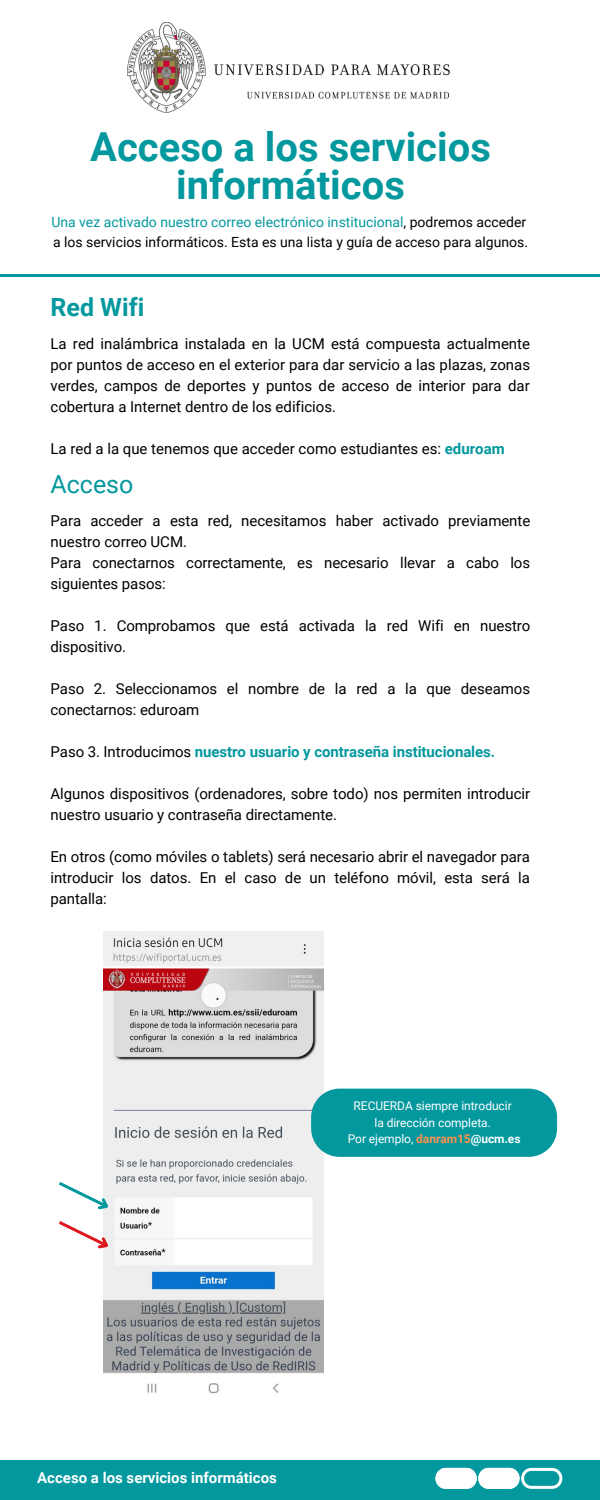
<style>
.page{position:relative;width:600px;height:1500px;background:#fff}
.page>*{position:absolute;margin:0;border:0;box-sizing:border-box;transform-origin:0 0}
.t1{font:700 40px/38.2px "Roboto";color:#03989e;text-align:center}
.t2{font:700 25px "Roboto";color:#03989e}
.t3{font:25px "Roboto";color:#03989e}
.t4{font:15px/21px "Roboto";letter-spacing:-.005em;color:#000}
.t5{font:700 15px "Roboto";letter-spacing:-.005em;color:#03989e}
.t6{font:700 15px "Roboto";color:#fff}
.t7{font:14px/19.5px "Roboto";color:#000}
.t8{font:12px/16.5px "Roboto";letter-spacing:-.005em;color:#fff;text-align:center}
.s1{color:#03989e}
.s2{font-weight:700;color:#03989e}
.s3{font-weight:400;color:#000}
.s4{font-weight:700;color:#ff914d}
.s5{font-weight:700}
</style>
<div class="page">
<div style="left:0;top:1460px;width:600px;height:40px;background:#03989e"></div>
<hr style="left:0;top:274px;width:600px;height:3px;background:#03989e">
<img style="left:128px;top:22px;width:322px;height:90px">
<img style="left:104px;top:932px;width:219px;height:462px">
<svg style="left:59px;top:1179px;width:56px;height:77px"></svg>
<div style="left:311px;top:1089px;width:246px;height:68px;background:#03989e"></div>
<svg style="left:435px;top:1468px;width:127px;height:21px"></svg>
<h1 class="t1" style="left:90px;top:128px;width:402px">Acceso a los servicios informáticos</h1>
<p class="t7" style="left:51px;top:212px;width:478px"><span class="s1">Una vez activado nuestro correo electrónico institucional</span>, podremos acceder a los servicios informáticos. Esta es una lista y guía de acceso para algunos.</p>
<h2 class="t2" style="left:51px;top:293px;width:95px">Red Wifi</h2>
<p class="t4" style="left:51px;top:333px;width:481px;text-align:justify">La red inalámbrica instalada en la UCM está compuesta actualmente por puntos de acceso en el exterior para dar servicio a las plazas, zonas verdes, campos de deportes y puntos de acceso de interior para dar cobertura a Internet dentro de los edificios.</p>
<p class="t4" style="left:51px;top:438px;width:456px">La red a la que tenemos que acceder como estudiantes es: <span class="s2">eduroam</span></p>
<h2 class="t3" style="left:51px;top:470px;width:84px">Acceso</h2>
<p class="t4" style="left:51px;top:511px;width:481px">Para acceder a esta red, necesitamos haber activado previamente nuestro correo UCM.<br>Para conectarnos correctamente, es necesario llevar a cabo los siguientes pasos:</p>
<p class="t4" style="left:51px;top:616px;width:481px">Paso 1. Comprobamos que está activada la red Wifi en nuestro dispositivo.</p>
<p class="t4" style="left:51px;top:679px;width:481px">Paso 2. Seleccionamos el nombre de la red a la que deseamos conectarnos: eduroam</p>
<p class="t5" style="left:51px;top:743px;width:446px"><span class="s3">Paso 3. Introducimos</span> nuestro usuario y contraseña institucionales.</p>
<p class="t4" style="left:51px;top:784px;width:481px">Algunos dispositivos (ordenadores, sobre todo) nos permiten introducir nuestro usuario y contraseña directamente.</p>
<p class="t4" style="left:51px;top:847px;width:481px;text-align:justify">En otros (como móviles o tablets) será necesario abrir el navegador para introducir los datos. En el caso de un teléfono móvil, esta será la pantalla:</p>
<p class="t8" style="left:348px;top:1098px;width:174px">RECUERDA siempre introducir<br>la dirección completa.<br>Por ejemplo, <span class="s4">danram15</span><span class="s5">@ucm.es</span></p>
<p class="t6" style="left:37px;top:1469px;width:241px">Acceso a los servicios informáticos</p>
</div>
